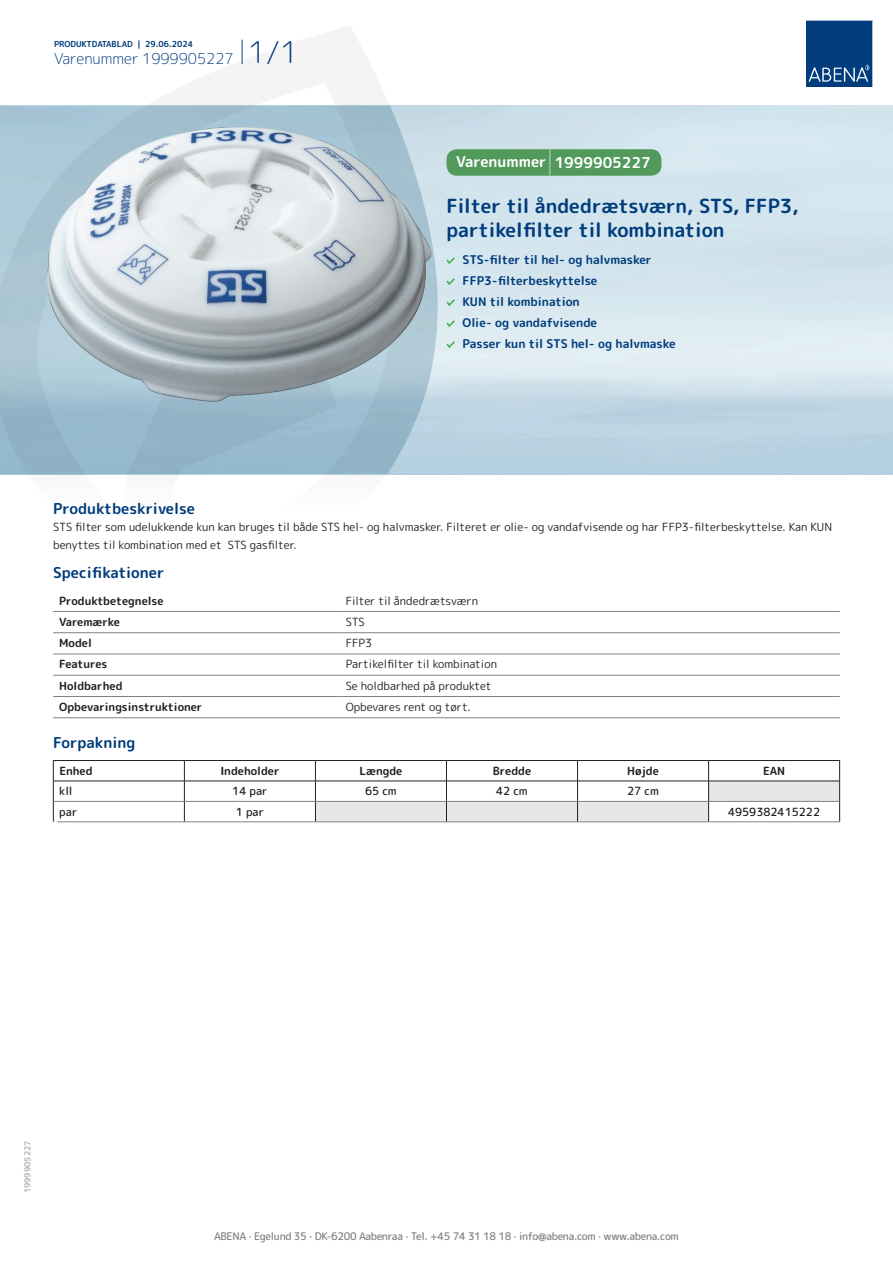
<style>
.page{position:relative;width:893px;height:1263px;background:#fff}
.page>*{position:absolute;margin:0;border:0;box-sizing:border-box;transform-origin:0 0}
.t1{font:700 19.5px/24px "Rounded Mplus 1 c";color:#013d7d}
.t2{font:700 15px "Rounded Mplus 1 c";color:#013d7d}
.t3{font:300 15px "Rounded Mplus 1 c";color:#013d7d}
.t4{font:700 15px "Rounded Mplus 1 c";color:#fff}
.t5{font:700 12px/21px "Rounded Mplus 1 c";color:#013d7d}
.t6{font:11.25px/18px "Rounded Mplus 1 c";color:#231f20}
.t7{font:700 11.25px "Rounded Mplus 1 c";color:#231f20}
.t8{font:500 11.25px "Rounded Mplus 1 c";color:#231f20}
.t9{font:500 10.5px "Rounded Mplus 1 c";letter-spacing:-.03em;color:#808285}
.t10{font:700 10.5px "Rounded Mplus 1 c";color:#fff}
.t11{font:700 8.25px "Rounded Mplus 1 c";color:#013d7d}
.t12{font:700 8.25px "Rounded Mplus 1 c";color:#b2b3b7}
.s1{font-size:30px}
.s2{font-size:25.5px}
</style>
<div class="page">
<svg style="left:0;top:26px;width:439px;height:449px"></svg>
<svg style="left:0;top:106px;width:438px;height:368px;background:#9fbecf"></svg>
<svg style="left:242px;top:40px;width:1px;height:24px"></svg>
<svg style="left:806px;top:20px;width:67px;height:67px;background:#144b86"></svg>
<img style="left:47px;top:127px;width:384px;height:274px">
<hr style="left:53px;top:611px;width:287px;height:1px;background:#808285">
<hr style="left:340px;top:611px;width:500px;height:1px;background:#808285">
<hr style="left:53px;top:632px;width:287px;height:1px;background:#808285">
<hr style="left:340px;top:632px;width:500px;height:1px;background:#808285">
<hr style="left:53px;top:654px;width:287px;height:1px;background:#808285">
<hr style="left:340px;top:654px;width:500px;height:1px;background:#808285">
<hr style="left:53px;top:675px;width:287px;height:1px;background:#808285">
<hr style="left:340px;top:675px;width:500px;height:1px;background:#808285">
<hr style="left:53px;top:696px;width:287px;height:1px;background:#808285">
<hr style="left:340px;top:696px;width:500px;height:1px;background:#808285">
<hr style="left:53px;top:717px;width:287px;height:1px;background:#808285">
<hr style="left:340px;top:717px;width:500px;height:1px;background:#808285">
<hr style="left:53px;top:760px;width:131px;height:1px;background:#231f20">
<hr style="left:184px;top:760px;width:131px;height:1px;background:#231f20">
<hr style="left:315px;top:760px;width:131px;height:1px;background:#231f20">
<hr style="left:446px;top:760px;width:131px;height:1px;background:#231f20">
<hr style="left:577px;top:760px;width:132px;height:1px;background:#231f20">
<hr style="left:709px;top:760px;width:131px;height:1px;background:#231f20">
<hr style="left:53px;top:781px;width:131px;height:1px;background:#231f20">
<hr style="left:184px;top:781px;width:131px;height:1px;background:#231f20">
<svg style="left:53px;top:761px;width:1px;height:60px"></svg>
<svg style="left:184px;top:761px;width:1px;height:60px"></svg>
<svg style="left:315px;top:761px;width:525px;height:60px"></svg>
<hr style="left:54px;top:801px;width:130px;height:1px;background:#808285">
<hr style="left:184px;top:801px;width:131px;height:1px;background:#808285">
<hr style="left:315px;top:801px;width:131px;height:1px;background:#808285">
<hr style="left:446px;top:801px;width:131px;height:1px;background:#808285">
<hr style="left:577px;top:801px;width:132px;height:1px;background:#808285">
<hr style="left:709px;top:801px;width:130px;height:1px;background:#808285">
<hr style="left:53px;top:821px;width:131px;height:1px;background:#808285">
<hr style="left:184px;top:821px;width:131px;height:1px;background:#808285">
<hr style="left:315px;top:821px;width:131px;height:1px;background:#808285">
<hr style="left:446px;top:821px;width:131px;height:1px;background:#808285">
<hr style="left:577px;top:821px;width:132px;height:1px;background:#808285">
<hr style="left:709px;top:821px;width:131px;height:1px;background:#808285">
<svg style="left:446px;top:257px;width:9px;height:7px"></svg>
<svg style="left:446px;top:278px;width:9px;height:7px"></svg>
<svg style="left:446px;top:299px;width:9px;height:7px"></svg>
<svg style="left:446px;top:320px;width:9px;height:7px"></svg>
<svg style="left:446px;top:341px;width:9px;height:7px"></svg>
<div style="left:446px;top:149px;width:215px;height:27px;background:#52995c;border-radius:10px"></div>
<p class="t11" style="left:54px;top:38px;width:141px">PRODUKTDATABLAD | 29.06.2024</p>
<h2 class="t3" style="left:54px;top:48px;width:246px">Varenummer 1999905227 <span class="s1">1/1</span></h2>
<h2 class="t4" style="left:456px;top:152px;width:196px">Varenummer <span class="s2">|</span> 1999905227</h2>
<h1 class="t1" style="left:446px;top:194px;width:354px">Filter til åndedrætsværn, STS, FFP3, partikelfilter til kombination</h1>
<p class="t5" style="left:463px;top:249px;width:214px">STS-filter til hel- og halvmasker<br>FFP3-filterbeskyttelse<br>KUN til kombination<br>Olie- og vandafvisende<br>Passer kun til STS hel- og halvmaske</p>
<h2 class="t2" style="left:53px;top:498px;width:143px">Produktbeskrivelse</h2>
<p class="t6" style="left:53px;top:517px;width:780px">STS filter som udelukkende kun kan bruges til både STS hel- og halvmasker. Filteret er olie- og vandafvisende og har FFP3-filterbeskyttelse. Kan KUN benyttes til kombination med et STS gasfilter.</p>
<h2 class="t2" style="left:53px;top:562px;width:113px">Specifikationer</h2>
<p class="t7" style="left:59px;top:592px;width:106px">Produktbetegnelse</p>
<p class="t6" style="left:346px;top:591px;width:134px">Filter til åndedrætsværn</p>
<p class="t7" style="left:59px;top:614px;width:62px">Varemærke</p>
<p class="t6" style="left:346px;top:613px;width:21px">STS</p>
<p class="t7" style="left:59px;top:635px;width:34px">Model</p>
<p class="t6" style="left:346px;top:634px;width:28px">FFP3</p>
<p class="t7" style="left:59px;top:656px;width:50px">Features</p>
<p class="t6" style="left:346px;top:655px;width:153px">Partikelfilter til kombination</p>
<p class="t7" style="left:59px;top:678px;width:65px">Holdbarhed</p>
<p class="t6" style="left:346px;top:676px;width:147px">Se holdbarhed på produktet</p>
<p class="t7" style="left:59px;top:699px;width:145px">Opbevaringsinstruktioner</p>
<p class="t6" style="left:346px;top:698px;width:127px">Opbevares rent og tørt.</p>
<h2 class="t2" style="left:53px;top:732px;width:84px">Forpakning</h2>
<p class="t7" style="left:59px;top:763px;width:35px">Enhed</p>
<p class="t7" style="left:220px;top:763px;width:61px">Indeholder</p>
<p class="t7" style="left:359px;top:763px;width:44px">Længde</p>
<p class="t7" style="left:493px;top:763px;width:40px">Bredde</p>
<p class="t7" style="left:627px;top:763px;width:33px">Højde</p>
<p class="t7" style="left:763px;top:763px;width:24px">EAN</p>
<p class="t8" style="left:59px;top:783px;width:15px">kll</p>
<p class="t8" style="left:232px;top:783px;width:37px">14 par</p>
<p class="t8" style="left:365px;top:783px;width:33px">65 cm</p>
<p class="t8" style="left:496px;top:783px;width:33px">42 cm</p>
<p class="t8" style="left:627px;top:783px;width:33px">27 cm</p>
<p class="t8" style="left:59px;top:804px;width:19px">par</p>
<p class="t8" style="left:236px;top:804px;width:30px">1 par</p>
<p class="t8" style="left:728px;top:804px;width:94px">4959382415222</p>
<p class="t10" style="left:53px;top:817px;width:7px">*</p>
<p class="t12" style="left:22px;top:1193px;width:54px;rotate:-90deg">1999905227</p>
<p class="t9" style="left:214px;top:1229px;width:466px">ABENA · Egelund 35 · DK-6200 Aabenraa · Tel. +45 74 31 18 18 · info@abena.com · www.abena.com</p>
</div>
